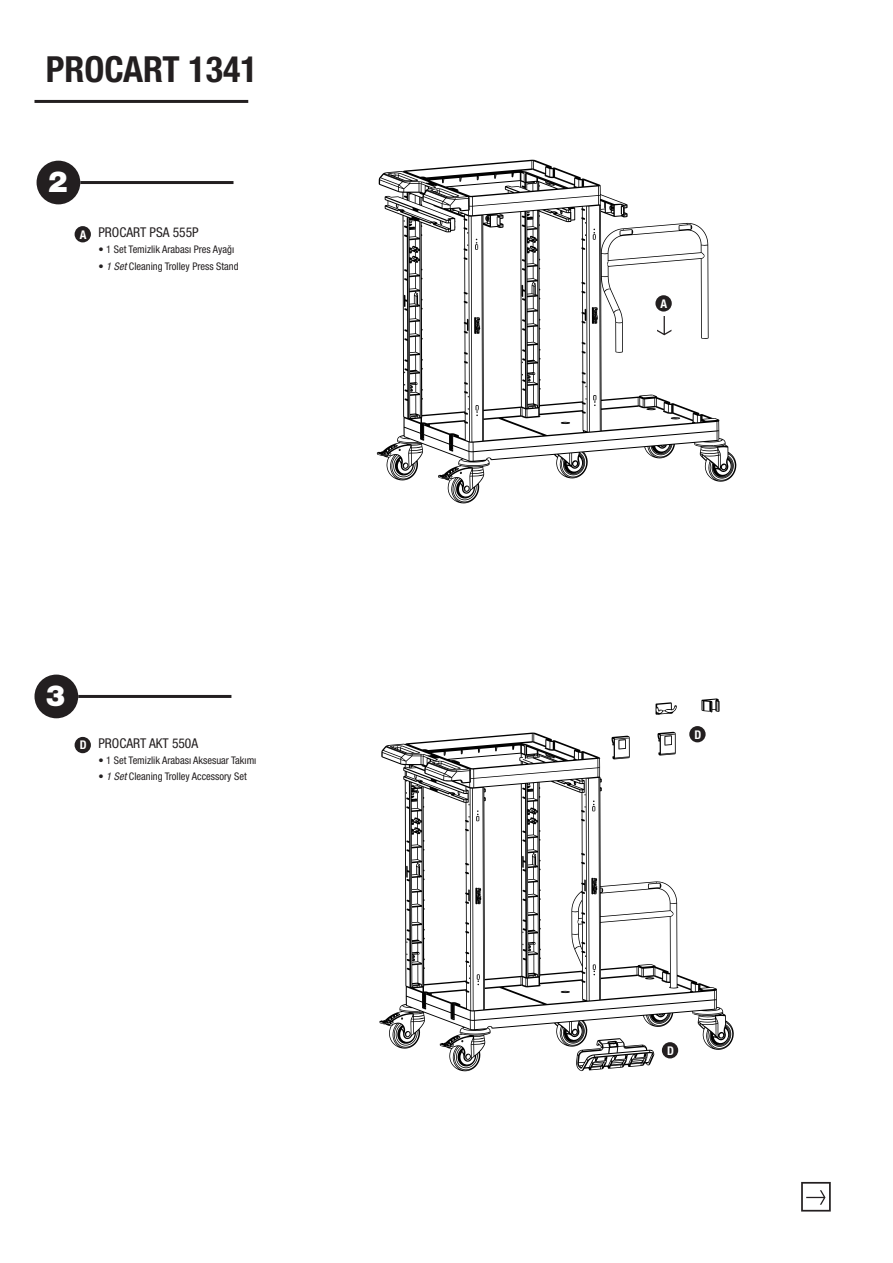
<style>
.page{position:relative;width:893px;height:1263px;background:#fff}
.page>*{position:absolute;margin:0;border:0;box-sizing:border-box;transform-origin:0 0}
.t1{font:700 condensed 36px "Helvetica Neue LT Pro";color:#231f20}
.t2{font:900 29.1px "Helvetica Neue LT Pro";color:#fff}
.t3{font:condensed 13.5px "Helvetica Neue LT Pro";color:#231f20}
.t4{font:700 condensed 12px "Helvetica Neue LT Pro";color:#fff}
.t5{font:condensed 10.5px "Helvetica Neue LT Pro";color:#231f20}
.s1{font-style:italic}
</style>
<div class="page">
<div style="left:34px;top:674px;width:44px;height:44px;background:#231f20;border-radius:50%"></div>
<hr style="left:78px;top:695px;width:153px;height:3px;background:#231f20">
<div style="left:75px;top:737px;width:16px;height:16px;background:#231f20;border-radius:50%"></div>
<div style="left:689px;top:726px;width:17px;height:16px;background:#231f20;border-radius:50%"></div>
<div style="left:75px;top:226px;width:16px;height:16px;background:#231f20;border-radius:50%"></div>
<div style="left:37px;top:161px;width:43px;height:43px;background:#231f20;border-radius:50%"></div>
<hr style="left:80px;top:181px;width:153px;height:3px;background:#231f20">
<hr style="left:34px;top:100px;width:214px;height:3px;background:#231f20">
<svg style="left:801px;top:1182px;width:30px;height:29px"></svg>
<svg style="left:377px;top:160px;width:359px;height:343px"></svg>
<svg style="left:449px;top:477px;width:3px;height:4px"></svg>
<svg style="left:655px;top:702px;width:22px;height:13px"></svg>
<svg style="left:701px;top:698px;width:18px;height:14px"></svg>
<svg style="left:379px;top:732px;width:355px;height:339px"></svg>
<svg style="left:390px;top:1022px;width:4px;height:4px"></svg>
<h1 class="t1" style="left:46px;top:48px;width:213px">PROCART 1341</h1>
<h2 class="t2" style="left:48px;top:164px;width:21px">2</h2>
<p class="t4" style="left:80px;top:227px;width:8px">A</p>
<p class="t3" style="left:98px;top:225px;width:102px">PROCART PSA 555P</p>
<p class="t5" style="left:98px;top:244px;width:137px">• 1 Set Temizlik Arabası Pres Ayağı</p>
<p class="t5" style="left:98px;top:260px;width:142px">• <span class="s1">1 Set</span> Cleaning Trolley Press Stand</p>
<h2 class="t2" style="left:46px;top:678px;width:21px">3</h2>
<p class="t4" style="left:80px;top:738px;width:8px">D</p>
<p class="t3" style="left:98px;top:735px;width:101px">PROCART AKT 550A</p>
<p class="t5" style="left:98px;top:754px;width:159px">• 1 Set Temizlik Arabası Aksesuar Takımı</p>
<p class="t5" style="left:98px;top:770px;width:150px">• <span class="s1">1 Set</span> Cleaning Trolley Accessory Set</p>
<p class="t4" style="left:661px;top:296px;width:8px">A</p>
<p class="t4" style="left:694px;top:727px;width:8px">D</p>
<p class="t4" style="left:667px;top:1043px;width:8px">D</p>
</div>
